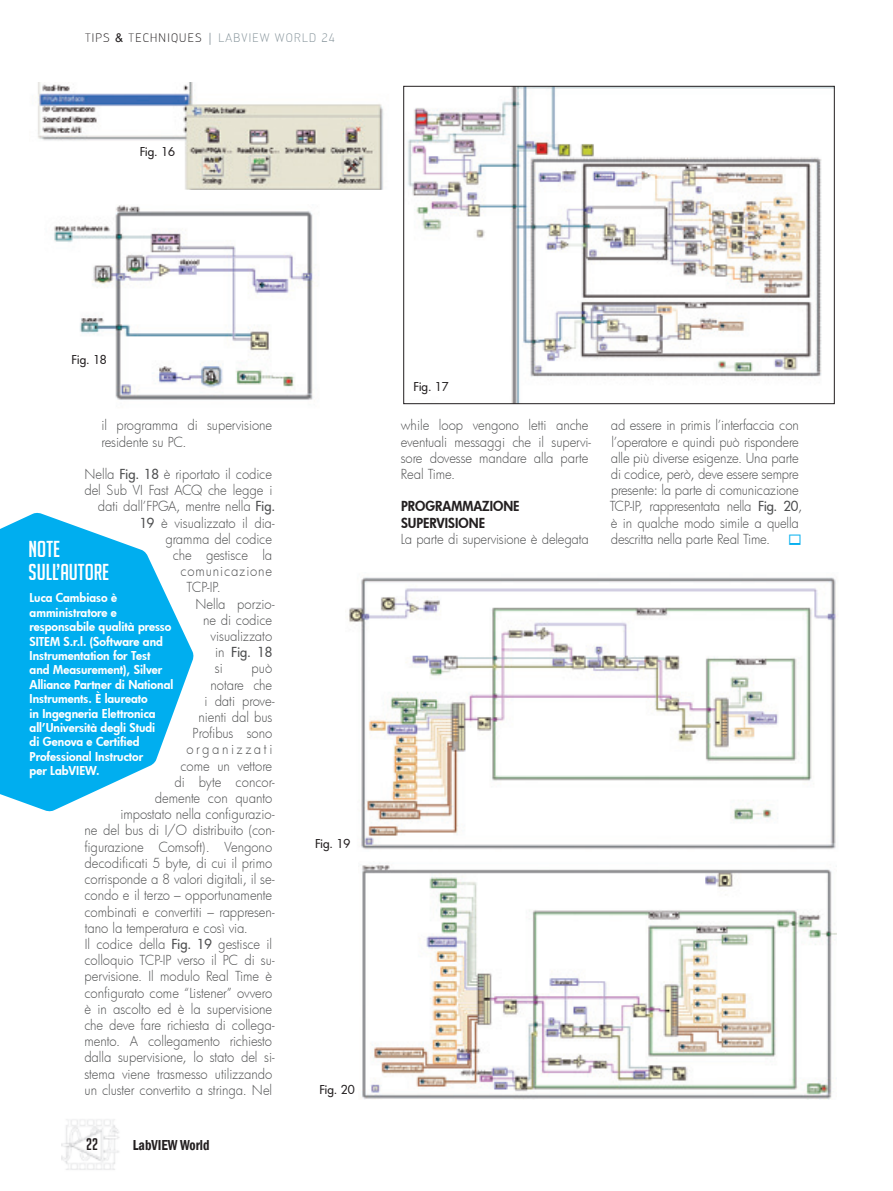
<style>
.page{position:relative;width:893px;height:1191px;background:#fff}
.page>*{position:absolute;margin:0;border:0;box-sizing:border-box;transform-origin:0 0}
.testo{font:22.5px "Big Noodle Titling";color:#fff}
.t1{font:16.5px "Big Noodle Titling";color:#231f20}
.t2{font:600 condensed 14.85px "Franklin Gothic";color:#231f20;scale:.91 1}
.testo-2{font:300 13.5px/16.2px "Futura";letter-spacing:-.005em;color:#4b4c4d}
.TITOLETTO_LABVIEW{font:800 13.5px "Futura";color:#231f20}
.testo-3{font:300 13.5px "Futura";letter-spacing:.07em;color:#4b4c4d}
.testo-4{font:300 13.5px "Futura";letter-spacing:.205em;color:#4b4c4d}
.testo-5{font:500 13.5px "Futura";color:#4b4c4d}
.testo-6{font:800 12px/14.4px "Futura";color:#fff}
.t3{font:12px "Engel Lightltd";letter-spacing:.1em;color:#231f20}
.Dida__Labview_world{font:500 12px "Futura";letter-spacing:-.015em;color:#231f20}
.s1{font-family:"Arial"}
.s2{font-family:"Geometric 415 BT Lite A";color:#85939a}
.s3{color:#85939a}
.s4{font-weight:500}
.s5{font-weight:300}
</style>
<div class="page">
<img style="left:62px;top:1119px;width:58px;height:51px">
<img style="left:38px;top:82px;width:346px;height:107px">
<img style="left:408px;top:88px;width:424px;height:314px">
<div style="left:403px;top:86px;width:431px;height:318px;border:1px solid #231f20"></div>
<img style="left:54px;top:205px;width:261px;height:195px">
<img style="left:349px;top:577px;width:488px;height:273px">
<img style="left:362px;top:863px;width:475px;height:236px">
<svg style="left:0;top:512px;width:194px;height:300px;fill:#00aeef"></svg>
<p class="t3" style="left:85px;top:34px;width:251px">TIPS <span class="s1">&amp;</span> TECHNIQUES <span class="s2">|</span> <span class="s3">LABVIEW WORLD 24</span></p>
<p class="Dida__Labview_world" style="left:140px;top:143px;width:37px">Fig. 16</p>
<p class="Dida__Labview_world" style="left:72px;top:352px;width:37px">Fig. 18</p>
<p class="testo-2" style="left:101px;top:417px;width:172px">il programma di supervisione residente su PC.</p>
<p class="testo-2" style="left:85px;top:465px;width:189px">Nella <span class="s4">Fig. 18</span> è riportato il codice</p>
<p class="testo-2" style="left:84px;top:482px;width:190px">del Sub VI Fast ACQ che legge i</p>
<p class="testo-2" style="left:98px;top:498px;width:179px">dati dall’FPGA, mentre nella <span class="s4">Fig.</span></p>
<p class="testo-2" style="left:139px;top:514px;width:137px"><span class="s4">19</span> è visualizzato il dia-</p>
<p class="testo-2" style="left:165px;top:530px;width:108px">gramma del codice</p>
<p class="testo-2" style="left:173px;top:546px;width:101px">che gestisce la</p>
<p class="testo-3" style="left:180px;top:562px;width:93px">comunicazione</p>
<p class="testo-2" style="left:187px;top:579px;width:36px">TCP-IP.</p>
<p class="testo-2" style="left:196px;top:595px;width:81px">Nella porzio-</p>
<p class="testo-2" style="left:203px;top:611px;width:71px">ne di codice</p>
<p class="testo-2" style="left:211px;top:627px;width:63px">visualizzato</p>
<p class="testo-5" style="left:215px;top:643px;width:59px"><span class="s5">in</span> Fig. 18</p>
<p class="testo-2" style="left:215px;top:660px;width:9px">si</p>
<p class="testo-2" style="left:252px;top:660px;width:22px">può</p>
<p class="testo-2" style="left:211px;top:676px;width:63px">notare che</p>
<p class="testo-2" style="left:205px;top:692px;width:72px">i dati prove-</p>
<p class="testo-2" style="left:199px;top:708px;width:75px">nienti dal bus</p>
<p class="testo-2" style="left:193px;top:725px;width:81px">Profibus sono</p>
<p class="testo-4" style="left:186px;top:740px;width:87px">organizzati</p>
<p class="testo-2" style="left:180px;top:757px;width:93px">come un vettore</p>
<p class="testo-2" style="left:174px;top:773px;width:102px">di byte concor-</p>
<p class="testo-2" style="left:155px;top:789px;width:119px">demente con quanto</p>
<p class="testo-2" style="left:121px;top:806px;width:156px">impostato nella configurazio-</p>
<p class="testo-2" style="left:85px;top:822px;width:192px">ne del bus di I/O distribuito (con-</p>
<p class="testo-2" style="left:84px;top:838px;width:189px">figurazione Comsoft). Vengono</p>
<p class="testo-2" style="left:84px;top:854px;width:189px">decodificati 5 byte, di cui il primo</p>
<p class="testo-2" style="left:84px;top:870px;width:192px">corrisponde a 8 valori digitali, il se-</p>
<p class="testo-2" style="left:84px;top:887px;width:189px">condo e il terzo – opportunamente</p>
<p class="testo-2" style="left:84px;top:903px;width:192px">combinati e convertiti – rappresen-</p>
<p class="testo-2" style="left:85px;top:919px;width:165px">tano la temperatura e così via.</p>
<p class="testo-2" style="left:84px;top:935px;width:192px">Il codice della <span class="s4">Fig. 19</span> gestisce il colloquio TCP-IP verso il PC di su&shy;pervisione. Il modulo Real Time è configurato come “Listener” ovvero è in ascolto ed è la supervisione che deve fare richiesta di collega&shy;mento. A collegamento richiesto dalla supervisione, lo stato del si&shy;stema viene trasmesso utilizzando un cluster convertito a stringa. Nel</p>
<p class="testo" style="left:29px;top:537px;width:33px">NOTE</p>
<p class="testo" style="left:29px;top:560px;width:82px">SULL’AUTORE</p>
<p class="testo-6" style="left:30px;top:590px;width:145px">Luca Cambiaso è amministratore e responsabile qualità presso<br>SITEM S.r.l. (Software and<br>Instrumentation for Test and Measurement), Silver<br>Alliance Partner di National<br>Instruments. È laureato<br>in Ingegneria Elettronica all’Università degli Studi<br>di Genova e Certified<br>Professional Instructor</p>
<p class="testo-6" style="left:30px;top:763px;width:71px">per LabVIEW.</p>
<p class="t1" style="left:86px;top:1135px;width:14px">22</p>
<p class="t2" style="left:133px;top:1135px;width:86px">LabVIEW World</p>
<p class="Dida__Labview_world" style="left:315px;top:835px;width:37px">Fig. 19</p>
<p class="Dida__Labview_world" style="left:319px;top:1081px;width:37px">Fig. 20</p>
<p class="Dida__Labview_world" style="left:414px;top:378px;width:37px">Fig. 17</p>
<p class="testo-2" style="left:401px;top:417px;width:192px">while loop vengono letti anche eventuali messaggi che il supervi&shy;sore dovesse mandare alla parte<br>Real Time.</p>
<p class="TITOLETTO_LABVIEW" style="left:401px;top:497px;width:120px">PROGRAMMAZIONE</p>
<p class="TITOLETTO_LABVIEW" style="left:401px;top:513px;width:86px">SUPERVISIONE</p>
<p class="testo-2" style="left:401px;top:530px;width:189px">La parte di supervisione è delegata</p>
<p class="testo-2" style="left:610px;top:417px;width:194px">ad essere in primis l’interfaccia con l’operatore e quindi può rispondere alle più diverse esigenze. Una parte di codice, però, deve essere sempre presente: la parte di comunicazione TCP-IP, rappresentata nella <span class="s4">Fig. 20</span>, è in qualche modo simile a quella descritta nella parte Real Time.</p>
</div>
